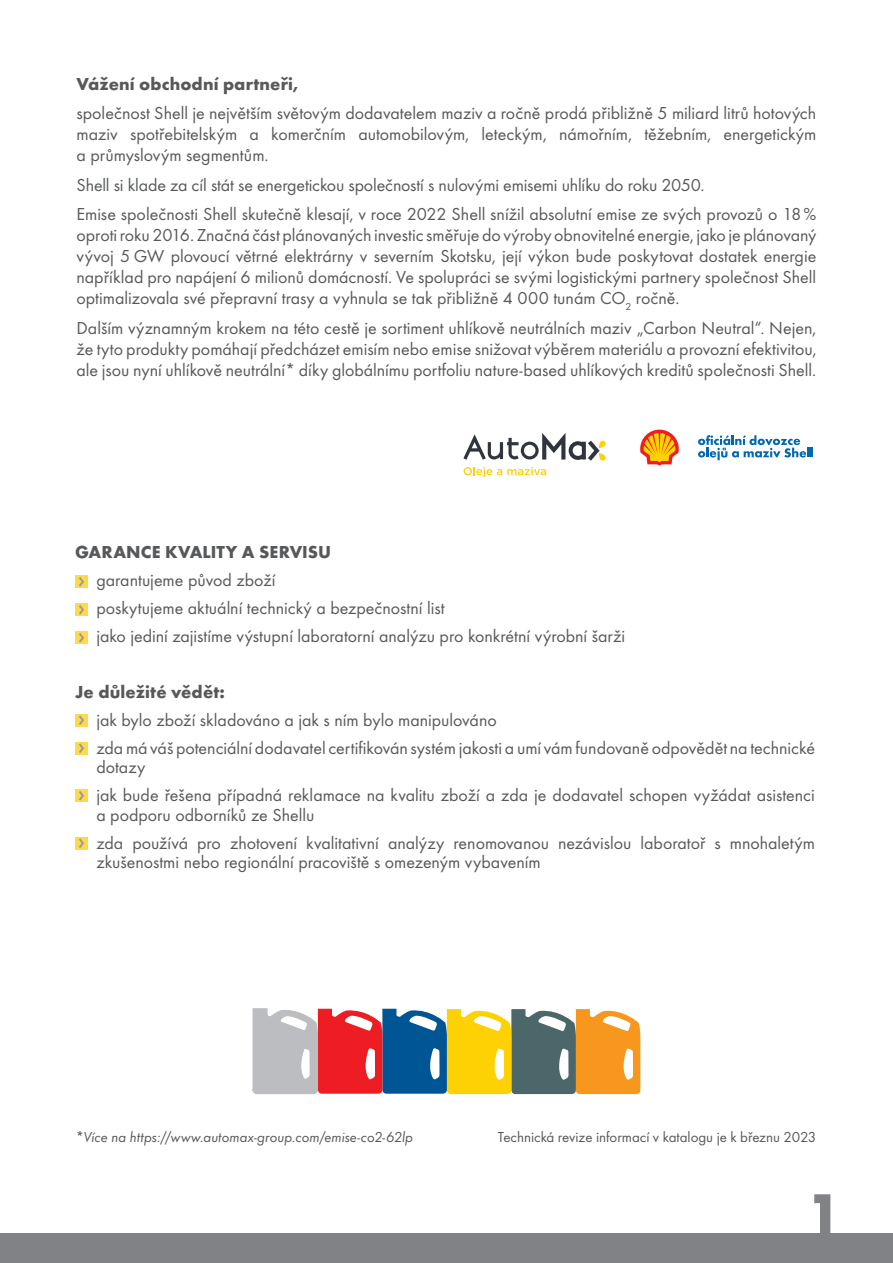
<style>
.page{position:relative;width:893px;height:1263px;background:#fff}
.page>*{position:absolute;margin:0;border:0;box-sizing:border-box;transform-origin:0 0}
.t1{font:700 60px "Futura TOT";color:#808285}
.t2{font:18px/21px "Futura TOT";color:#57585a}
.t3{font:700 18px "Futura TOT";letter-spacing:.005em;color:#57585a}
.t4{font:15px "Futura TOT Book Obli";color:#57585a}
.t5{font:15px "Futura TOT";letter-spacing:-.005em;color:#57585a}
</style>
<div class="page">
<div style="left:0;top:1233px;width:893px;height:30px;background:#808285"></div>
<div style="left:75px;top:575px;width:13px;height:13px;background:#fed84d"></div>
<svg style="left:79px;top:577px;width:5px;height:10px"></svg>
<div style="left:75px;top:603px;width:13px;height:13px;background:#fed84d"></div>
<svg style="left:79px;top:605px;width:5px;height:10px"></svg>
<div style="left:75px;top:631px;width:13px;height:13px;background:#fed84d"></div>
<svg style="left:79px;top:633px;width:5px;height:10px"></svg>
<div style="left:75px;top:714px;width:13px;height:13px;background:#fed84d"></div>
<svg style="left:79px;top:715px;width:5px;height:10px"></svg>
<div style="left:75px;top:742px;width:13px;height:13px;background:#fed84d"></div>
<svg style="left:79px;top:743px;width:5px;height:10px"></svg>
<div style="left:75px;top:789px;width:13px;height:13px;background:#fed84d"></div>
<svg style="left:79px;top:791px;width:5px;height:9px"></svg>
<div style="left:75px;top:837px;width:13px;height:13px;background:#fed84d"></div>
<svg style="left:79px;top:838px;width:5px;height:10px"></svg>
<svg style="left:640px;top:429px;width:39px;height:37px"></svg>
<svg style="left:698px;top:435px;width:115px;height:25px"></svg>
<svg style="left:463px;top:433px;width:143px;height:28px"></svg>
<svg style="left:464px;top:467px;width:82px;height:10px"></svg>
<svg style="left:252px;top:1008px;width:388px;height:86px;background:#b4936f"></svg>
<p class="t3" style="left:77px;top:73px;width:224px">Vážení obchodní partneři,</p>
<p class="t2" style="left:77px;top:103px;width:741px;text-align:justify">společnost Shell je největším světovým dodavatelem maziv a ročně prodá přibližně 5 miliard litrů hotových maziv spotřebitelským a komerčním automobilovým, leteckým, námořním, těžebním, energetickým a průmyslovým segmentům.</p>
<p class="t2" style="left:77px;top:170px;width:741px;line-height:29.5px">Shell si klade za cíl stát se energetickou společností s nulovými emisemi uhlíku do roku 2050.<br>Emise společnosti Shell skutečně klesají, v roce 2022 Shell snížil absolutní emise ze svých provozů o 18%</p>
<p class="t2" style="left:77px;top:225px;width:741px;text-align:justify">oproti roku 2016. Značná část plánovaných investic směřuje do výroby obnovitelné energie, jako je plánovaný vývoj 5 GW plovoucí větrné elektrárny v severním Skotsku, její výkon bude poskytovat dostatek energie například pro napájení 6 milionů domácností. Ve spolupráci se svými logistickými partnery společnost Shell optimalizovala své přepravní trasy a vyhnula se tak přibližně 4 000 tunám CO<sub>2</sub> ročně.</p>
<p class="t2" style="left:77px;top:317px;width:741px;text-align:justify">Dalším významným krokem na této cestě je sortiment uhlíkově neutrálních maziv „Carbon Neutral“. Nejen, že tyto produkty pomáhají předcházet emisím nebo emise snižovat výběrem materiálu a provozní efektivitou, ale jsou nyní uhlíkově neutrální* díky globálnímu portfoliu nature-based uhlíkových kreditů společnosti Shell.</p>
<p class="t3" style="left:75px;top:540px;width:258px">GARANCE KVALITY A SERVISU</p>
<p class="t2" style="left:96px;top:565px;width:530px;line-height:28px">garantujeme původ zboží<br>poskytujeme aktuální technický a bezpečnostní list<br>jako jediní zajistíme výstupní laboratorní analýzu pro konkrétní výrobní šarži</p>
<p class="t3" style="left:75px;top:680px;width:151px">Je důležité vědět:</p>
<p class="t2" style="left:96px;top:705px;width:720px;line-height:28px">jak bylo zboží skladováno a jak s ním bylo manipulováno<br>zda má váš potenciální dodavatel certifikován systém jakosti a umí vám fundovaně odpovědět na technické</p>
<p class="t2" style="left:96px;top:753px;width:720px;line-height:28px">dotazy<br>jak bude řešena případná reklamace na kvalitu zboží a zda je dodavatel schopen vyžádat asistenci</p>
<p class="t2" style="left:96px;top:800px;width:720px;line-height:28px">a podporu odborníků ze Shellu<br>zda používá pro zhotovení kvalitativní analýzy renomovanou nezávislou laboratoř s mnohaletým</p>
<p class="t2" style="left:96px;top:851px;width:446px">zkušenostmi nebo regionální pracoviště s omezeným vybavením</p>
<p class="t4" style="left:75px;top:1128px;width:339px">*Více na https://www.automax-group.com/emise-co2-62lp</p>
<p class="t5" style="left:498px;top:1128px;width:320px">Technická revize informací v katalogu je k březnu 2023</p>
<h1 class="t1" style="left:806px;top:1177px;width:37px">1</h1>
</div>
